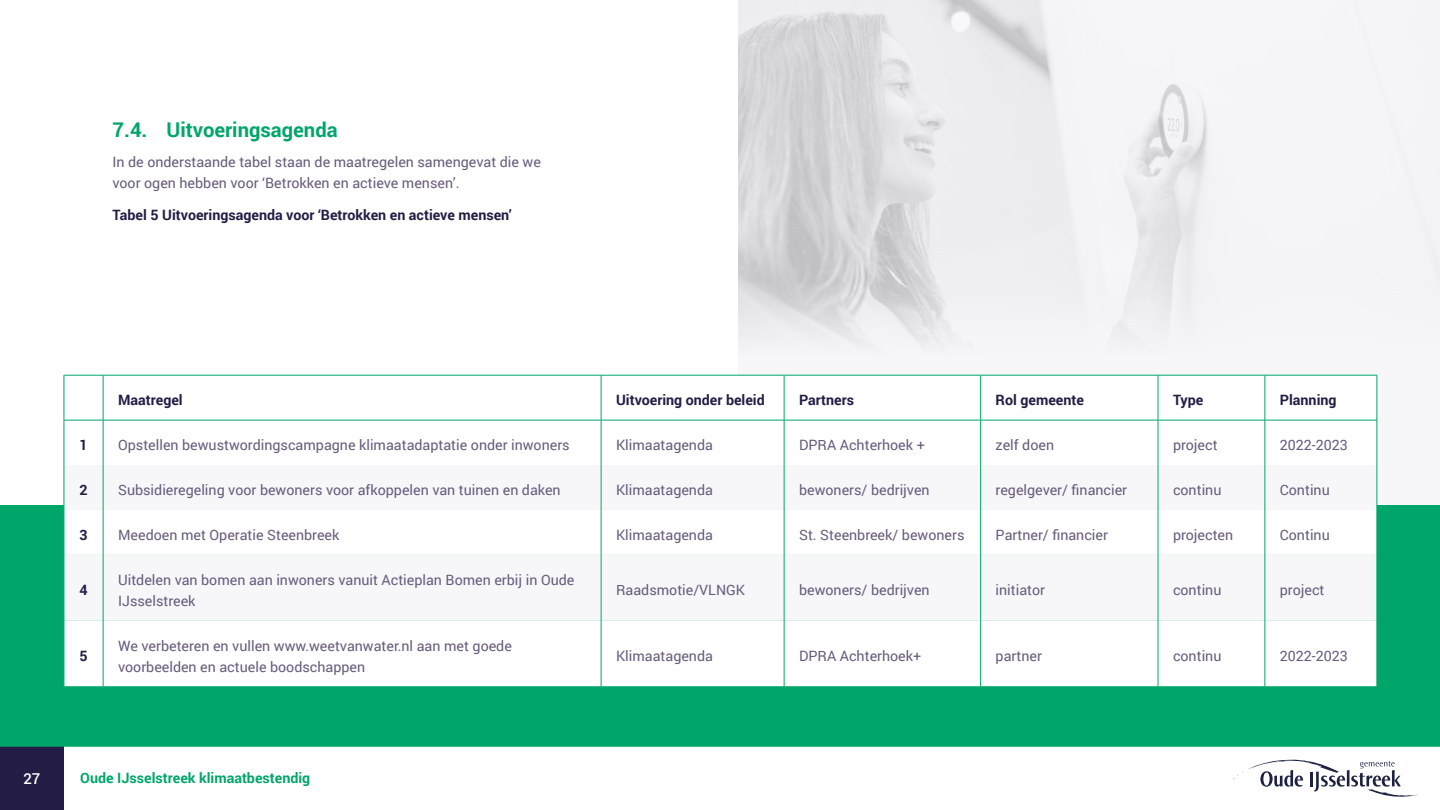
<style>
.page{position:relative;width:1440px;height:810px;background:#fff}
.page>*{position:absolute;margin:0;border:0;box-sizing:border-box;transform-origin:0 0}
.H3_-_TOC{font:700 20.25px "Roboto";color:#00a669}
.t1{font:500 15px "Roboto";color:#fff}
.Platte_tekst{font:14.25px/21px "Roboto";color:#685b7b}
.Bold{font:700 14.25px "Roboto";color:#231d45}
.t2{font:700 14.25px "Roboto";color:#00a669}
</style>
<div class="page">
<div style="left:0;top:746px;width:64px;height:64px;background:#231d45"></div>
<svg style="left:1233px;top:760px;width:185px;height:37px"></svg>
<hr style="left:0;top:746px;width:1440px;height:1px;background:#00a669">
<img style="left:739px;top:0;width:701px;height:375px">
<div style="left:0;top:506px;width:1440px;height:240px;background:#00a669"></div>
<svg style="left:65px;top:376px;width:1312px;height:44px"></svg>
<div style="left:65px;top:421px;width:1312px;height:266px;background:#fff"></div>
<div style="left:65px;top:465px;width:1312px;height:156px;background:#f7f7fa"></div>
<hr style="left:601px;top:621px;width:1px;height:66px;background:#00a669">
<hr style="left:784px;top:621px;width:1px;height:66px;background:#00a669">
<hr style="left:980px;top:621px;width:1px;height:66px;background:#00a669">
<hr style="left:1158px;top:621px;width:1px;height:66px;background:#00a669">
<hr style="left:1265px;top:621px;width:1px;height:66px;background:#00a669">
<hr style="left:601px;top:420px;width:1px;height:45px;background:#00a669">
<hr style="left:784px;top:420px;width:1px;height:45px;background:#00a669">
<hr style="left:980px;top:420px;width:1px;height:45px;background:#00a669">
<hr style="left:1158px;top:420px;width:1px;height:45px;background:#00a669">
<hr style="left:1265px;top:420px;width:1px;height:45px;background:#00a669">
<hr style="left:1377px;top:420px;width:1px;height:45px;background:#00a669">
<hr style="left:601px;top:465px;width:1px;height:45px;background:#00a669">
<hr style="left:784px;top:465px;width:1px;height:45px;background:#00a669">
<hr style="left:980px;top:465px;width:1px;height:45px;background:#00a669">
<hr style="left:1158px;top:465px;width:1px;height:45px;background:#00a669">
<hr style="left:1265px;top:465px;width:1px;height:45px;background:#00a669">
<hr style="left:1377px;top:465px;width:1px;height:45px;background:#00a669">
<hr style="left:601px;top:510px;width:1px;height:45px;background:#00a669">
<hr style="left:784px;top:510px;width:1px;height:45px;background:#00a669">
<hr style="left:980px;top:510px;width:1px;height:45px;background:#00a669">
<hr style="left:1158px;top:510px;width:1px;height:45px;background:#00a669">
<hr style="left:1265px;top:510px;width:1px;height:45px;background:#00a669">
<hr style="left:601px;top:555px;width:1px;height:66px;background:#00a669">
<hr style="left:784px;top:555px;width:1px;height:66px;background:#00a669">
<hr style="left:980px;top:555px;width:1px;height:66px;background:#00a669">
<hr style="left:1158px;top:555px;width:1px;height:66px;background:#00a669">
<hr style="left:1265px;top:555px;width:1px;height:66px;background:#00a669">
<hr style="left:103px;top:375px;width:1px;height:45px;background:#00a669">
<hr style="left:601px;top:375px;width:1px;height:45px;background:#00a669">
<hr style="left:784px;top:375px;width:1px;height:45px;background:#00a669">
<hr style="left:980px;top:375px;width:1px;height:45px;background:#00a669">
<hr style="left:1158px;top:375px;width:1px;height:45px;background:#00a669">
<hr style="left:1265px;top:375px;width:1px;height:45px;background:#00a669">
<hr style="left:64px;top:420px;width:1px;height:45px;background:#00a669">
<hr style="left:103px;top:420px;width:1px;height:45px;background:#00a669">
<hr style="left:64px;top:465px;width:1px;height:45px;background:#00a669">
<hr style="left:103px;top:465px;width:1px;height:45px;background:#00a669">
<hr style="left:103px;top:510px;width:1px;height:45px;background:#00a669">
<hr style="left:103px;top:555px;width:1px;height:66px;background:#00a669">
<hr style="left:103px;top:621px;width:1px;height:66px;background:#00a669">
<hr style="left:64px;top:375px;width:39px;height:1px;background:#00a669">
<hr style="left:64px;top:375px;width:1px;height:45px;background:#00a669">
<hr style="left:103px;top:375px;width:498px;height:1px;background:#00a669">
<hr style="left:601px;top:375px;width:183px;height:1px;background:#00a669">
<hr style="left:784px;top:375px;width:197px;height:1px;background:#00a669">
<hr style="left:981px;top:375px;width:177px;height:1px;background:#00a669">
<hr style="left:1158px;top:375px;width:107px;height:1px;background:#00a669">
<hr style="left:1265px;top:375px;width:112px;height:1px;background:#00a669">
<hr style="left:1377px;top:375px;width:1px;height:45px;background:#00a669">
<hr style="left:64px;top:420px;width:39px;height:1px;background:#00a669">
<hr style="left:103px;top:420px;width:498px;height:1px;background:#00a669">
<hr style="left:601px;top:420px;width:183px;height:1px;background:#00a669">
<hr style="left:784px;top:420px;width:197px;height:1px;background:#00a669">
<hr style="left:981px;top:420px;width:177px;height:1px;background:#00a669">
<hr style="left:1158px;top:420px;width:107px;height:1px;background:#00a669">
<hr style="left:1265px;top:420px;width:112px;height:1px;background:#00a669">
<h3 class="H3_-_TOC" style="left:112px;top:115px;width:227px">7.4. Uitvoeringsagenda</h3>
<p class="Platte_tekst" style="left:112px;top:150px;width:430px">In de onderstaande tabel staan de maatregelen samengevat die we voor ogen hebben voor ‘Betrokken en actieve mensen’.</p>
<p class="Bold" style="left:112px;top:205px;width:401px">Tabel 5 Uitvoeringsagenda voor ‘Betrokken en actieve mensen’</p>
<p class="Bold" style="left:118px;top:390px;width:66px">Maatregel</p>
<p class="Bold" style="left:616px;top:390px;width:150px">Uitvoering onder beleid</p>
<p class="Bold" style="left:799px;top:390px;width:56px">Partners</p>
<p class="Bold" style="left:996px;top:390px;width:90px">Rol gemeente</p>
<p class="Bold" style="left:1173px;top:390px;width:32px">Type</p>
<p class="Bold" style="left:1280px;top:390px;width:58px">Planning</p>
<p class="Bold" style="left:79px;top:435px;width:10px">1</p>
<p class="Platte_tekst" style="left:118px;top:434px;width:453px">Opstellen bewustwordingscampagne klimaatadaptatie onder inwoners</p>
<p class="Platte_tekst" style="left:616px;top:434px;width:98px">Klimaatagenda</p>
<p class="Platte_tekst" style="left:799px;top:434px;width:127px">DPRA Achterhoek +</p>
<p class="Platte_tekst" style="left:996px;top:434px;width:60px">zelf doen</p>
<p class="Platte_tekst" style="left:1173px;top:434px;width:46px">project</p>
<p class="Platte_tekst" style="left:1280px;top:434px;width:70px">2022-2023</p>
<p class="Bold" style="left:79px;top:480px;width:10px">2</p>
<p class="Platte_tekst" style="left:118px;top:479px;width:444px">Subsidieregeling voor bewoners voor afkoppelen van tuinen en daken</p>
<p class="Platte_tekst" style="left:616px;top:479px;width:98px">Klimaatagenda</p>
<p class="Platte_tekst" style="left:799px;top:479px;width:132px">bewoners/ bedrijven</p>
<p class="Platte_tekst" style="left:996px;top:479px;width:133px">regelgever/ financier</p>
<p class="Platte_tekst" style="left:1173px;top:479px;width:50px">continu</p>
<p class="Platte_tekst" style="left:1280px;top:479px;width:51px">Continu</p>
<p class="Bold" style="left:79px;top:525px;width:10px">3</p>
<p class="Platte_tekst" style="left:118px;top:524px;width:223px">Meedoen met Operatie Steenbreek</p>
<p class="Platte_tekst" style="left:616px;top:524px;width:98px">Klimaatagenda</p>
<p class="Platte_tekst" style="left:799px;top:524px;width:167px">St. Steenbreek/ bewoners</p>
<p class="Platte_tekst" style="left:996px;top:524px;width:114px">Partner/ financier</p>
<p class="Platte_tekst" style="left:1173px;top:524px;width:62px">projecten</p>
<p class="Platte_tekst" style="left:1280px;top:524px;width:51px">Continu</p>
<p class="Bold" style="left:79px;top:580px;width:10px">4</p>
<p class="Platte_tekst" style="left:118px;top:569px;width:458px">Uitdelen van bomen aan inwoners vanuit Actieplan Bomen erbij in Oude<br>IJsselstreek</p>
<p class="Platte_tekst" style="left:616px;top:579px;width:130px">Raadsmotie/VLNGK</p>
<p class="Platte_tekst" style="left:799px;top:579px;width:132px">bewoners/ bedrijven</p>
<p class="Platte_tekst" style="left:996px;top:579px;width:51px">initiator</p>
<p class="Platte_tekst" style="left:1173px;top:579px;width:50px">continu</p>
<p class="Platte_tekst" style="left:1280px;top:579px;width:46px">project</p>
<p class="Bold" style="left:79px;top:646px;width:10px">5</p>
<p class="Platte_tekst" style="left:118px;top:635px;width:395px">We verbeteren en vullen www.weetvanwater.nl aan met goede voorbeelden en actuele boodschappen</p>
<p class="Platte_tekst" style="left:616px;top:645px;width:98px">Klimaatagenda</p>
<p class="Platte_tekst" style="left:799px;top:645px;width:124px">DPRA Achterhoek+</p>
<p class="Platte_tekst" style="left:996px;top:645px;width:48px">partner</p>
<p class="Platte_tekst" style="left:1173px;top:645px;width:50px">continu</p>
<p class="Platte_tekst" style="left:1280px;top:645px;width:70px">2022-2023</p>
<p class="t1" style="left:23px;top:768px;width:19px">27</p>
<p class="t2" style="left:80px;top:768px;width:232px">Oude IJsselstreek klimaatbestendig</p>
</div>
